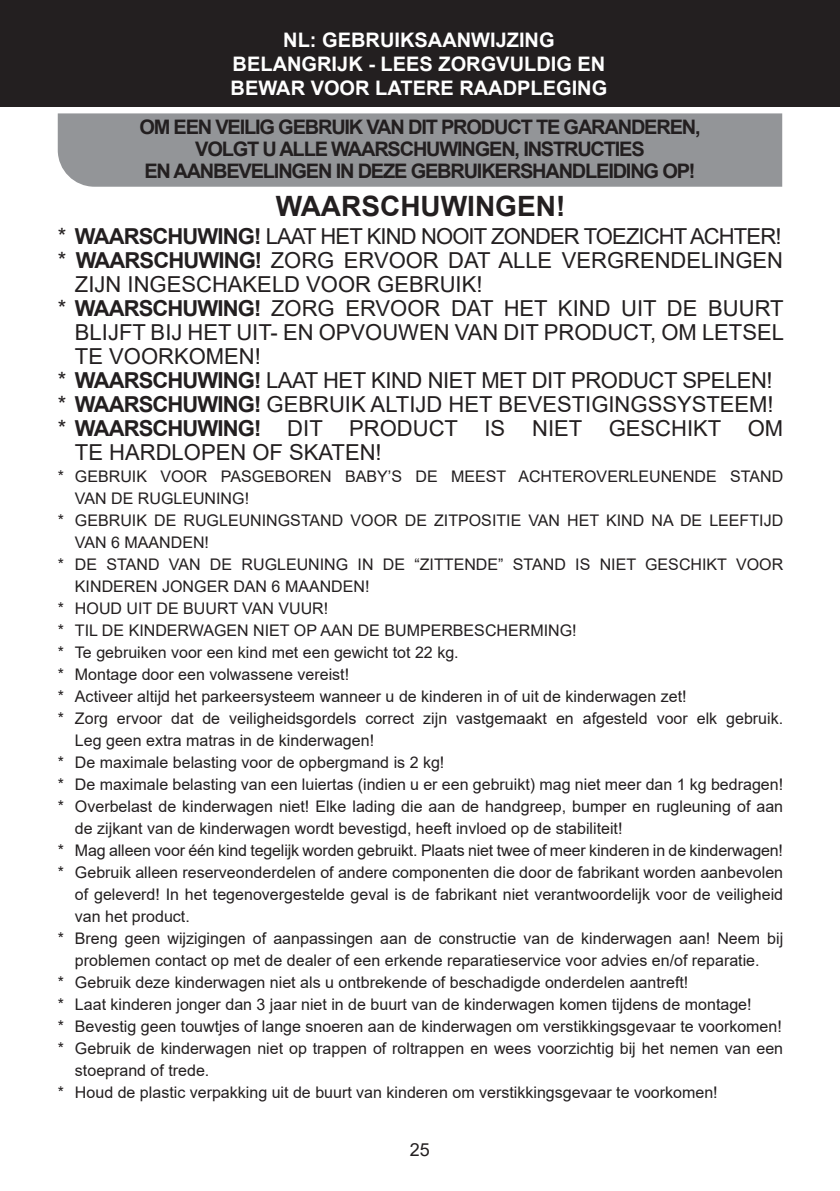
<style>
.page{position:relative;width:840px;height:1191px;background:#fff}
.page>*{position:absolute;margin:0;border:0;box-sizing:border-box;transform-origin:0 0}
.t1{font:700 28px "Arial";color:#231f20}
.t2{font:22px/24px "Arial";color:#231f20}
.t3{font:22px "Arial";letter-spacing:-.04em;color:#231f20}
.t4{font:22px "Arial";letter-spacing:-.02em;color:#231f20}
.t5{font:700 20px "Arial";letter-spacing:-.06em;color:#231f20}
.t6{font:700 20px "Arial";color:#fff}
.t7{font:18px "Arial";color:#231f20}
.t8{font:16px/22px "Arial";color:#231f20}
.s1{font-weight:700}
</style>
<div class="page">
<div style="left:0;top:0;width:839px;height:107px;background:#231f20"></div>
<div style="left:58px;top:113px;width:723px;height:74px;background:#939598"></div>
<p class="t6" style="left:283px;top:26px;width:273px">NL: GEBRUIKSAANWIJZING</p>
<p class="t6" style="left:232px;top:50px;width:374px">BELANGRIJK - LEES ZORGVULDIG EN</p>
<p class="t6" style="left:230px;top:74px;width:378px">BEWAR VOOR LATERE RAADPLEGING</p>
<p class="t5" style="left:139px;top:113px;width:562px">OM EEN VEILIG GEBRUIK VAN DIT PRODUCT TE GARANDEREN,</p>
<p class="t5" style="left:195px;top:135px;width:451px">VOLGT U ALLE WAARSCHUWINGEN, INSTRUCTIES</p>
<p class="t5" style="left:144px;top:157px;width:552px">EN AANBEVELINGEN IN DEZE GEBRUIKERSHANDLEIDING OP!</p>
<p class="t1" style="left:275px;top:186px;width:291px">WAARSCHUWINGEN!</p>
<p class="t3" style="left:58px;top:221px;width:724px">* <span class="s1">WAARSCHUWING!</span> LAAT HET KIND NOOIT ZONDER TOEZICHT ACHTER!</p>
<p class="t2" style="left:75px;top:248px;width:709px;text-indent:-17px">* <span class="s1">WAARSCHUWING!</span> ZORG ERVOOR DAT ALLE VERGRENDELINGEN<br>ZIJN INGESCHAKELD VOOR GEBRUIK!</p>
<p class="t2" style="left:75px;top:296px;width:710px;text-align:justify;text-indent:-17px">* <span class="s1">WAARSCHUWING!</span> ZORG ERVOOR DAT HET KIND UIT DE BUURT BLIJFT BIJ HET UIT- EN OPVOUWEN VAN DIT PRODUCT, OM LETSEL TE VOORKOMEN!</p>
<p class="t4" style="left:58px;top:365px;width:716px">* <span class="s1">WAARSCHUWING!</span> LAAT HET KIND NIET MET DIT PRODUCT SPELEN!</p>
<p class="t2" style="left:58px;top:392px;width:716px">* <span class="s1">WAARSCHUWING!</span> GEBRUIK ALTIJD HET BEVESTIGINGSSYSTEEM!</p>
<p class="t2" style="left:75px;top:416px;width:709px;text-indent:-17px">* <span class="s1">WAARSCHUWING!</span> DIT PRODUCT IS NIET GESCHIKT OM<br>TE HARDLOPEN OF SKATEN!</p>
<p class="t8" style="left:75px;top:465px;width:709px;text-indent:-17px">* GEBRUIK VOOR PASGEBOREN BABY’S DE MEEST ACHTEROVERLEUNENDE STAND<br>VAN DE RUGLEUNING!</p>
<p class="t8" style="left:75px;top:509px;width:709px;text-indent:-17px">* GEBRUIK DE RUGLEUNINGSTAND VOOR DE ZITPOSITIE VAN HET KIND NA DE LEEFTIJD<br>VAN 6 MAANDEN!</p>
<p class="t8" style="left:75px;top:553px;width:709px;text-indent:-17px">* DE STAND VAN DE RUGLEUNING IN DE “ZITTENDE” STAND IS NIET GESCHIKT VOOR<br>KINDEREN JONGER DAN 6 MAANDEN!</p>
<p class="t8" style="left:58px;top:597px;width:272px">* HOUD UIT DE BUURT VAN VUUR!</p>
<p class="t8" style="left:58px;top:619px;width:520px">* TIL DE KINDERWAGEN NIET OP AAN DE BUMPERBESCHERMING!</p>
<p class="t8" style="left:58px;top:641px;width:402px">* Te gebruiken voor een kind met een gewicht tot 22 kg.</p>
<p class="t8" style="left:58px;top:663px;width:292px">* Montage door een volwassene vereist!</p>
<p class="t8" style="left:58px;top:685px;width:629px">* Activeer altijd het parkeersysteem wanneer u de kinderen in of uit de kinderwagen zet!</p>
<p class="t8" style="left:75px;top:707px;width:709px;text-indent:-17px">* Zorg ervoor dat de veiligheidsgordels correct zijn vastgemaakt en afgesteld voor elk gebruik.<br>Leg geen extra matras in de kinderwagen!</p>
<p class="t8" style="left:58px;top:751px;width:388px">* De maximale belasting voor de opbergmand is 2 kg!</p>
<p class="t8" style="left:58px;top:773px;width:726px">* De maximale belasting van een luiertas (indien u er een gebruikt) mag niet meer dan 1 kg bedragen!</p>
<p class="t8" style="left:75px;top:795px;width:709px;text-indent:-17px">* Overbelast de kinderwagen niet! Elke lading die aan de handgreep, bumper en rugleuning of aan de zijkant van de kinderwagen wordt bevestigd, heeft invloed op de stabiliteit!</p>
<p class="t8" style="left:58px;top:839px;width:726px">* Mag alleen voor één kind tegelijk worden gebruikt. Plaats niet twee of meer kinderen in de kinderwagen!</p>
<p class="t8" style="left:75px;top:861px;width:709px;text-align:justify;text-indent:-17px">* Gebruik alleen reserveonderdelen of andere componenten die door de fabrikant worden aanbevolen of geleverd! In het tegenovergestelde geval is de fabrikant niet verantwoordelijk voor de veiligheid van het product.</p>
<p class="t8" style="left:58px;top:927px;width:726px;text-align:center">* Breng geen wijzigingen of aanpassingen aan de constructie van de kinderwagen aan! Neem bij problemen contact op met de dealer of een erkende reparatieservice voor advies en/of reparatie.</p>
<p class="t8" style="left:58px;top:971px;width:631px">* Gebruik deze kinderwagen niet als u ontbrekende of beschadigde onderdelen aantreft!</p>
<p class="t8" style="left:58px;top:993px;width:694px">* Laat kinderen jonger dan 3 jaar niet in de buurt van de kinderwagen komen tijdens de montage!</p>
<p class="t8" style="left:58px;top:1015px;width:725px">* Bevestig geen touwtjes of lange snoeren aan de kinderwagen om verstikkingsgevaar te voorkomen!</p>
<p class="t8" style="left:75px;top:1037px;width:709px;text-indent:-17px">* Gebruik de kinderwagen niet op trappen of roltrappen en wees voorzichtig bij het nemen van een stoeprand of trede.</p>
<p class="t8" style="left:58px;top:1081px;width:661px">* Houd de plastic verpakking uit de buurt van kinderen om verstikkingsgevaar te voorkomen!</p>
<p class="t7" style="left:410px;top:1137px;width:22px">25</p>
</div>
